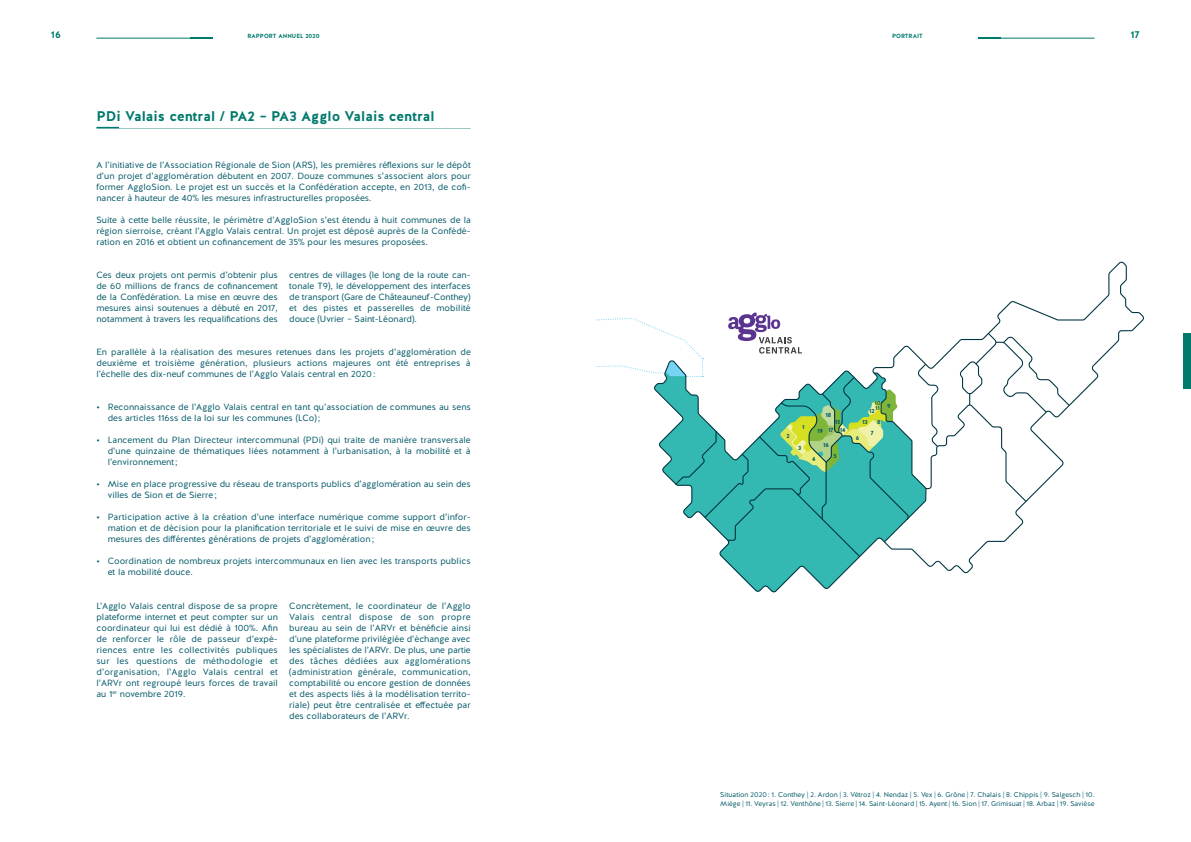
<style>
.page{position:relative;width:1191px;height:842px;background:#fff}
.page>*{position:absolute;margin:0;border:0;box-sizing:border-box;transform-origin:0 0}
.t1{font:700 14px "Halis GR";color:#007a6d}
.t2{font:700 10px "Halis GR";color:#007a6d}
.t3{font:9px/11px "Halis GR";color:#005867;text-align:justify}
.t4{font:7px/9px "Halis GR";color:#005867}
.t5{font:700 6px/5.2px "Halis GR";letter-spacing:-.03em;color:#005867}
.t6{font:700 6px "Halis GR";color:#007a6d}
</style>
<div class="page">
<hr style="left:96px;top:38px;width:116px;height:1px;background:#007a6d">
<hr style="left:978px;top:38px;width:116px;height:1px;background:#007a6d">
<svg style="left:190px;top:37px;width:22px;height:1px"></svg>
<svg style="left:978px;top:37px;width:23px;height:1px"></svg>
<div style="left:1183px;top:333px;width:8px;height:55px;background:#007a6d"></div>
<svg style="left:96px;top:127px;width:375px;height:2px"></svg>
<svg style="left:754px;top:261px;width:390px;height:145px"></svg>
<svg style="left:595px;top:313px;width:475px;height:280px"></svg>
<p class="t2" style="left:51px;top:28px;width:12px">16</p>
<p class="t6" style="left:247px;top:32px;width:74px">RAPPORT ANNUEL 2020</p>
<p class="t6" style="left:892px;top:32px;width:32px">PORTRAIT</p>
<p class="t2" style="left:1130px;top:28px;width:11px">17</p>
<h1 class="t1" style="left:96px;top:107px;width:340px">PDi Valais central / PA2 – PA3 Agglo Valais central</h1>
<p class="t3" style="left:96px;top:160px;width:376px">A l’initiative de l’Association Régionale de Sion (ARS), les premières réflexions sur le dépôt d’un projet d’agglomération débutent en 2007. Douze communes s’associent alors pour former AggloSion. Le projet est un succès et la Confédération accepte, en 2013, de cofi&shy;nancer à hauteur de 40% les mesures infrastructurelles proposées.</p>
<p class="t3" style="left:96px;top:215px;width:376px">Suite à cette belle réussite, le périmètre d’AggloSion s’est étendu à huit communes de la région sierroise, créant l’Agglo Valais central. Un projet est déposé auprès de la Confédé&shy;ration en 2016 et obtient un cofinancement de 35% pour les mesures proposées.</p>
<p class="t3" style="left:96px;top:270px;width:183px">Ces deux projets ont permis d’obtenir plus de 60 millions de francs de cofinancement de la Confédération. La mise en œuvre des mesures ainsi soutenues a débuté en 2017, notamment à travers les requalifications des</p>
<p class="t3" style="left:289px;top:270px;width:183px">centres de villages (le long de la route can&shy;tonale T9), le développement des interfaces de transport (Gare de Châteauneuf-Conthey) et des pistes et passerelles de mobilité douce (Uvrier – Saint-Léonard).</p>
<p class="t3" style="left:96px;top:347px;width:376px">En parallèle à la réalisation des mesures retenues dans les projets d’agglomération de deuxième et troisième génération, plusieurs actions majeures ont été entreprises à l’échelle des dix-neuf communes de l’Agglo Valais central en 2020:</p>
<p class="t3" style="left:108px;top:402px;width:365px;text-indent:-11px">• Reconnaissance de l’Agglo Valais central en tant qu’association de communes au sens des articles 116ss de la loi sur les communes (LCo);</p>
<p class="t3" style="left:108px;top:435px;width:364px;text-indent:-11px">• Lancement du Plan Directeur intercommunal (PDi) qui traite de manière transversale d’une quinzaine de thématiques liées notamment à l’urbanisation, à la mobilité et à l’environnement;</p>
<p class="t3" style="left:108px;top:479px;width:364px;text-indent:-11px">• Mise en place progressive du réseau de transports publics d’agglomération au sein des villes de Sion et de Sierre;</p>
<p class="t3" style="left:108px;top:512px;width:364px;text-indent:-11px">• Participation active à la création d’une interface numérique comme support d’infor&shy;mation et de décision pour la planification territoriale et le suivi de mise en œuvre des mesures des différentes générations de projets d’agglomération;</p>
<p class="t3" style="left:108px;top:556px;width:364px;text-indent:-11px">• Coordination de nombreux projets intercommunaux en lien avec les transports publics et la mobilité douce.</p>
<p class="t3" style="left:96px;top:600px;width:183px">L’Agglo Valais central dispose de sa propre plateforme internet et peut compter sur un coordinateur qui lui est dédié à 100%. Afin de renforcer le rôle de passeur d’expé&shy;riences entre les collectivités publiques sur les questions de méthodologie et d’organisation, l’Agglo Valais central et l’ARVr ont regroupé leurs forces de travail au 1<sup>er</sup> novembre 2019.</p>
<p class="t3" style="left:289px;top:600px;width:183px">Concrètement, le coordinateur de l’Agglo Valais central dispose de son propre bureau au sein de l’ARVr et bénéficie ainsi d’une plateforme privilégiée d’échange avec les spécialistes de l’ARVr. De plus, une partie des tâches dédiées aux agglomérations (administration générale, communication, comptabilité ou encore gestion de données et des aspects liés à la modélisation territo&shy;riale) peut être centralisée et effectuée par des collaborateurs de l’ARVr.</p>
<p class="t5" style="left:786px;top:433px;width:5px">2</p>
<p class="t5" style="left:802px;top:425px;width:4px">1</p>
<p class="t5" style="left:798px;top:445px;width:5px">3</p>
<p class="t5" style="left:825px;top:412px;width:7px">18</p>
<p class="t5" style="left:835px;top:420px;width:7px">15</p>
<p class="t5" style="left:840px;top:427px;width:7px">14</p>
<p class="t5" style="left:828px;top:427px;width:7px">17</p>
<p class="t5" style="left:817px;top:428px;width:7px">19</p>
<p class="t5" style="left:812px;top:457px;width:5px">4</p>
<p class="t5" style="left:823px;top:442px;width:7px">16</p>
<p class="t5" style="left:833px;top:454px;width:5px">5</p>
<p class="t5" style="left:874px;top:401px;width:8px">10<br>11</p>
<p class="t5" style="left:887px;top:403px;width:5px">9</p>
<p class="t5" style="left:869px;top:409px;width:7px">12</p>
<p class="t5" style="left:862px;top:420px;width:7px">13</p>
<p class="t5" style="left:877px;top:420px;width:5px">8</p>
<p class="t5" style="left:856px;top:435px;width:5px">6</p>
<p class="t5" style="left:870px;top:430px;width:4px">7</p>
<p class="t4" style="left:720px;top:790px;width:376px">Situation 2020: 1. Conthey | 2. Ardon | 3. Vétroz | 4. Nendaz | 5. Vex | 6. Grône | 7. Chalais | 8. Chippis | 9. Salgesch | 10.<br>Miège | 11. Veyras | 12. Venthône | 13. Sierre | 14. Saint-Léonard | 15. Ayent | 16. Sion | 17. Grimisuat | 18. Arbaz | 19. Savièse</p>
</div>
